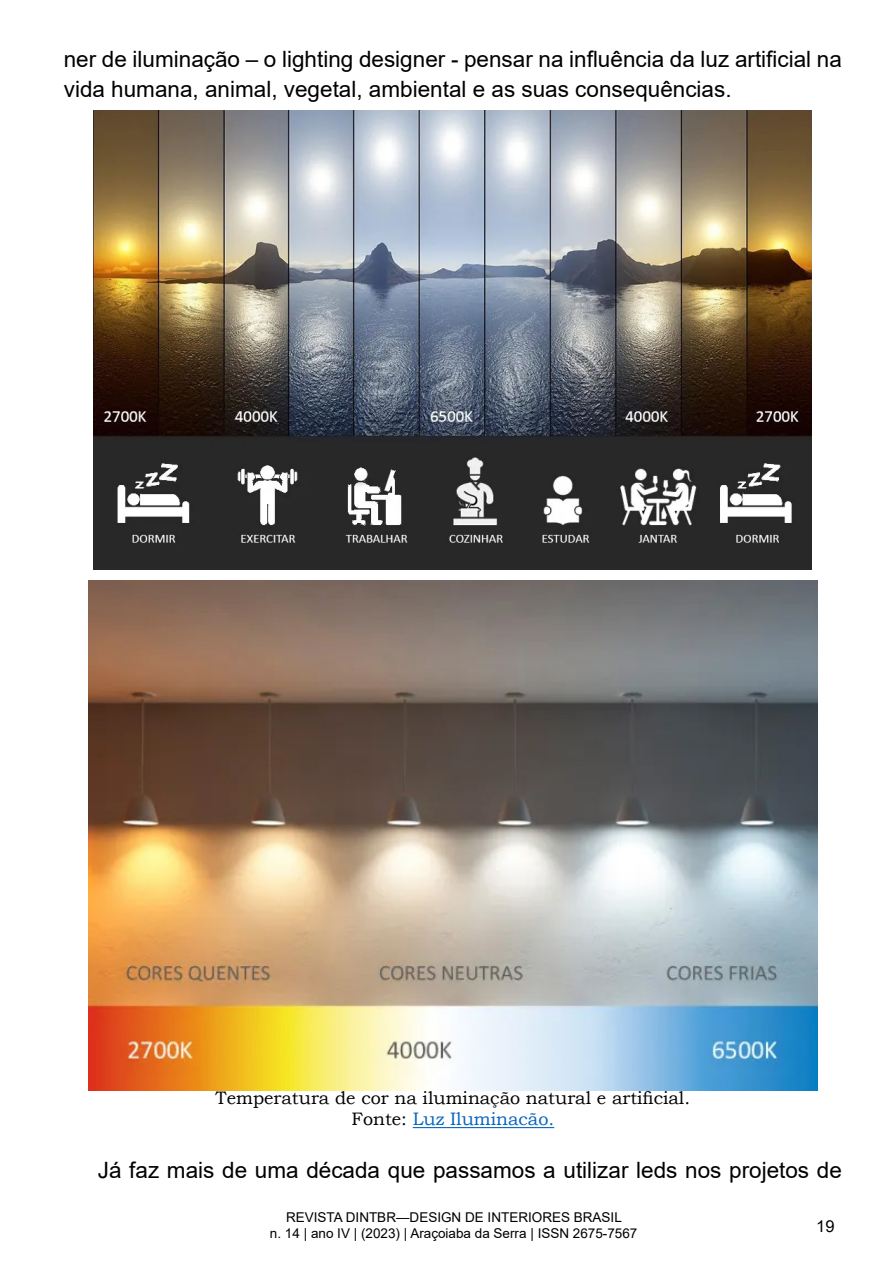
<style>
.page{position:relative;width:893px;height:1263px;background:#fff}
.page>*{position:absolute;margin:0;border:0;box-sizing:border-box;transform-origin:0 0}
.t1{font:22.5px/30px "Arial";color:#000}
.t2{font:18px/21.6px "Bookman Old Style";color:#000;text-align:center}
.t3{font:16.5px "Arial";color:#000}
.t4{font:13.5px/16.2px "Arial";color:#000;text-align:center}
.s1{color:#0563c1}
</style>
<div class="page">
<hr style="left:413px;top:1127px;width:141px;height:1px;background:#0563c1">
<img style="left:88px;top:580px;width:729px;height:511px">
<img style="left:94px;top:111px;width:718px;height:459px">
<p class="t1" style="left:64px;top:44px;width:780px">ner de iluminação – o lighting designer - pensar na influência da luz artificial na vida humana, animal, vegetal, ambiental e as suas consequências.</p>
<p class="t2" style="left:216px;top:1087px;width:476px">Temperatura de cor na iluminação natural e artificial.<br>Fonte: <span class="s1">Luz Iluminacão.</span></p>
<p class="t1" style="left:98px;top:1154px;width:746px">Já faz mais de uma década que passamos a utilizar leds nos projetos de</p>
<p class="t4" style="left:270px;top:1209px;width:369px">REVISTA DINTBR—DESIGN DE INTERIORES BRASIL<br>n. 14 | ano IV | (2023) | Araçoiaba da Serra | ISSN 2675-7567</p>
<p class="t3" style="left:816px;top:1215px;width:20px">19</p>
</div>
